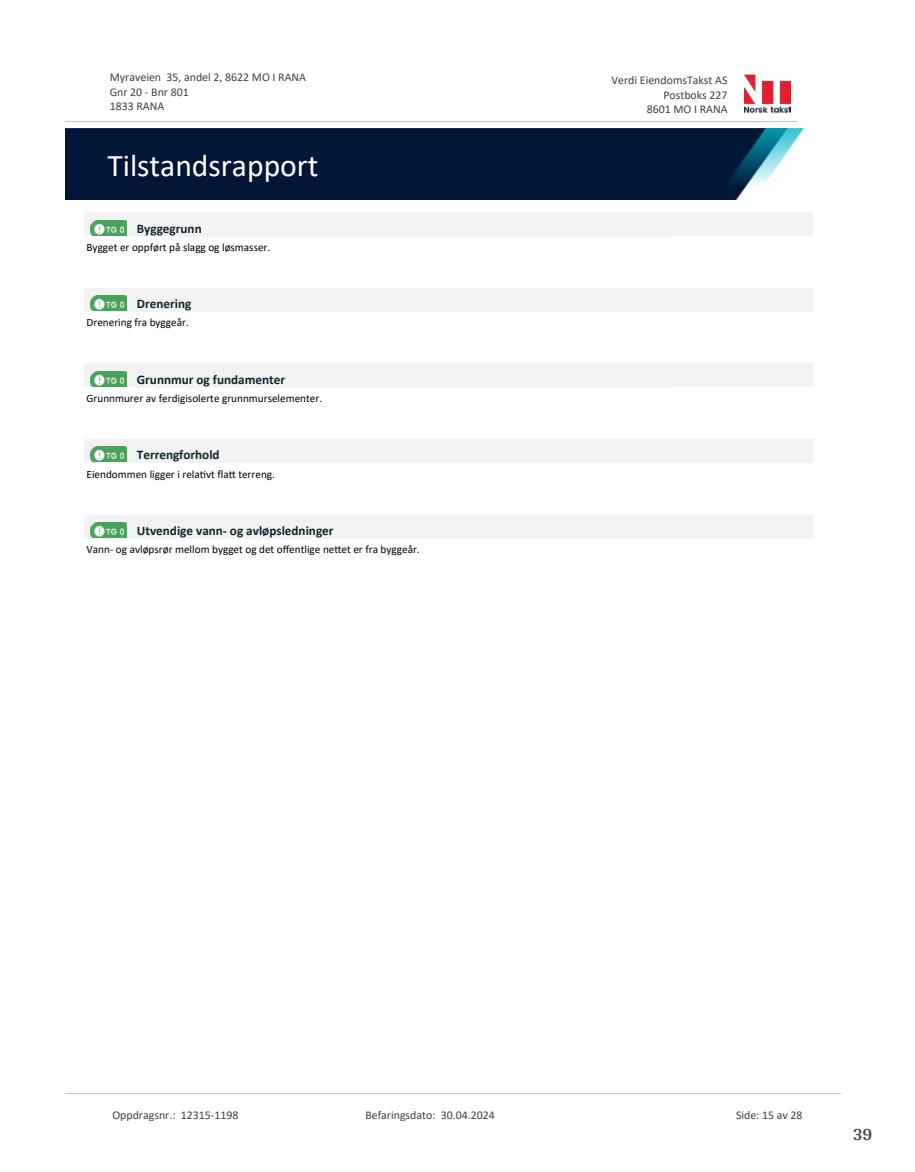
<style>
.page{position:relative;width:915px;height:1172px;background:#fff}
.page>*{position:absolute;margin:0;border:0;box-sizing:border-box;transform-origin:0 0}
.t1{font:31.65px "Calibri";color:#fff}
.t2{font:700 18px "Arya";color:#414749}
.t3{font:700 13.2px "Calibri";color:#0f252c}
.t4{font:11.85px/14.5px "Calibri";color:#404040}
.t5{font:11.25px "Calibri";color:#000}
</style>
<div class="page">
<div style="left:84px;top:212px;width:728px;height:24px;background:#f2f2f2"></div>
<svg style="left:94px;top:220px;width:32px;height:1px"></svg>
<img style="left:91px;top:221px;width:35px;height:14px">
<div style="left:84px;top:288px;width:728px;height:24px;background:#f2f2f2"></div>
<div style="left:91px;top:296px;width:35px;height:15px;background:#4aa35c"></div>
<img style="left:91px;top:296px;width:33px;height:14px">
<div style="left:84px;top:363px;width:728px;height:24px;background:#f2f2f2"></div>
<svg style="left:94px;top:371px;width:32px;height:1px"></svg>
<img style="left:91px;top:372px;width:35px;height:14px">
<div style="left:84px;top:439px;width:728px;height:24px;background:#f2f2f2"></div>
<img style="left:91px;top:447px;width:35px;height:15px">
<div style="left:84px;top:514px;width:728px;height:24px;background:#f2f2f2"></div>
<svg style="left:94px;top:522px;width:32px;height:1px"></svg>
<img style="left:91px;top:523px;width:35px;height:15px">
<img style="left:744px;top:74px;width:46px;height:40px">
<hr style="left:65px;top:121px;width:731px;height:1px;background:#c0c0c0">
<img style="left:65px;top:129px;width:738px;height:71px">
<hr style="left:65px;top:1093px;width:775px;height:1px;background:#c0c0c0">
<p class="t4" style="left:110px;top:70px;width:198px">Myraveien 35, andel 2, 8622 MO I RANA<br>Gnr 20 - Bnr 801<br>1833 RANA</p>
<p class="t4" style="left:611px;top:73px;width:117px">Verdi EiendomsTakst AS</p>
<p class="t4" style="left:663px;top:87px;width:66px">Postboks 227</p>
<p class="t4" style="left:646px;top:102px;width:82px">8601 MO I RANA</p>
<h1 class="t1" style="left:107px;top:143px;width:213px">Tilstandsrapport</h1>
<p class="t3" style="left:137px;top:219px;width:66px">Byggegrunn</p>
<p class="t5" style="left:86px;top:239px;width:185px">Bygget er oppført på slagg og løsmasser.</p>
<p class="t3" style="left:137px;top:294px;width:56px">Drenering</p>
<p class="t5" style="left:86px;top:315px;width:104px">Drenering fra byggeår.</p>
<p class="t3" style="left:137px;top:370px;width:150px">Grunnmur og fundamenter</p>
<p class="t5" style="left:86px;top:390px;width:237px">Grunnmurer av ferdigisolerte grunnmurselementer.</p>
<p class="t3" style="left:137px;top:446px;width:84px">Terrengforhold</p>
<p class="t5" style="left:86px;top:466px;width:190px">Eiendommen ligger i rela琀椀vt 昀氀a琀琀 terreng.</p>
<p class="t3" style="left:137px;top:521px;width:198px">Utvendige vann- og avløpsledninger</p>
<p class="t5" style="left:86px;top:541px;width:334px">Vann- og avløpsrør mellom bygget og det o昀昀entlige ne琀琀et er fra byggeår.</p>
<p class="t4" style="left:112px;top:1107px;width:127px">Oppdragsnr.: 12315-1198</p>
<p class="t4" style="left:365px;top:1107px;width:131px">Befaringsdato: 30.04.2024</p>
<p class="t4" style="left:735px;top:1107px;width:68px">Side: 15 av 28</p>
<h2 class="t2" style="left:852px;top:1123px;width:21px">39</h2>
</div>
